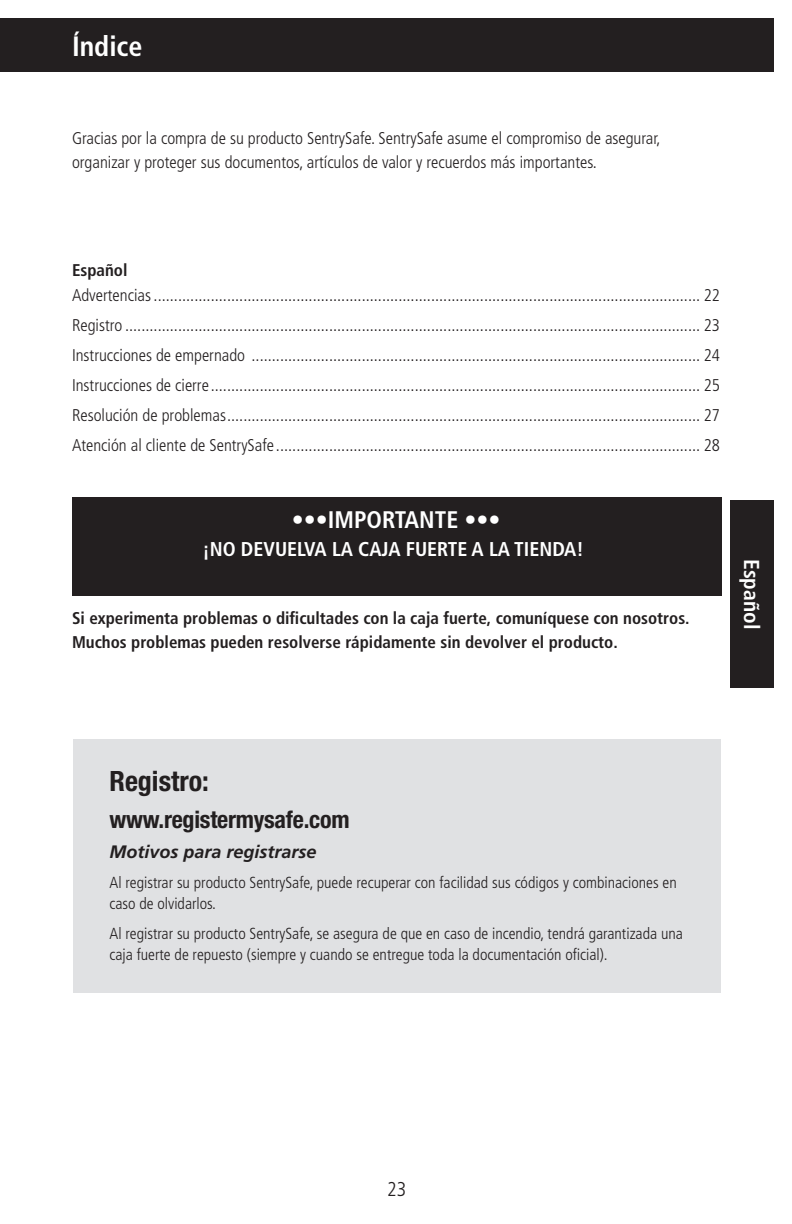
<style>
.page{position:relative;width:792px;height:1224px;background:#fff}
.page>*{position:absolute;margin:0;border:0;box-sizing:border-box;transform-origin:0 0}
.t1{font:700 condensed 28px "Helvetica Neue LT Std";color:#231f20}
.Headline_-_Top__14_1{font:700 condensed 28px "Frutiger";color:#fff}
.t2{font:700 condensed 24px "Helvetica Neue LT Std";letter-spacing:-.01em;color:#231f20}
.t3{font:700 condensed 24px "Frutiger";color:#fff}
.t4{font:700 condensed 21.6px "Frutiger";color:#fff}
.t5{font:700 condensed 20px "Frutiger";color:#fff}
.t6{font:300 condensed 20px "Frutiger LT Std";color:#231f20}
.t7{font:italic 700 18px "Frutiger";color:#231f20}
.TOC__10_12{font:300 condensed 17px "Frutiger LT Std";color:#231f20}
.Body__9_12{font:300 condensed 17px/24px "Frutiger LT Std";color:#231f20}
.Body__9_12-2{font:700 condensed 17px "Frutiger";color:#231f20}
.TOC__10_12-2{font:700 condensed 17px "Frutiger";color:#231f20}
.t8{font:300 condensed 16px/21px "Frutiger LT Std";color:#231f20}
</style>
<div class="page">
<div style="left:0;top:18px;width:774px;height:54px;background:#231f20"></div>
<div style="left:731px;top:500px;width:43px;height:188px;background:#231f20"></div>
<div style="left:72px;top:497px;width:649px;height:99px;background:#231f20"></div>
<div style="left:73px;top:739px;width:648px;height:253px;background:#e0e1e3"></div>
<p class="Headline_-_Top__14_1" style="left:72px;top:30px;width:72px">Índice</p>
<p class="Body__9_12" style="left:72px;top:126px;width:590px">Gracias por la compra de su producto SentrySafe. SentrySafe asume el compromiso de asegurar, organizar y proteger sus documentos, artículos de valor y recuerdos más importantes.</p>
<p class="TOC__10_12-2" style="left:72px;top:260px;width:57px">Español</p>
<p class="TOC__10_12" style="left:72px;top:286px;width:650px">Advertencias...................................................................................................................................... 22</p>
<p class="TOC__10_12" style="left:72px;top:316px;width:650px">Registro ............................................................................................................................................. 23</p>
<p class="TOC__10_12" style="left:72px;top:346px;width:650px">Instrucciones de empernado .............................................................................................................. 24</p>
<p class="TOC__10_12" style="left:72px;top:376px;width:650px">Instrucciones de cierre........................................................................................................................ 25</p>
<p class="TOC__10_12" style="left:72px;top:406px;width:650px">Resolución de problemas.................................................................................................................... 27</p>
<p class="TOC__10_12" style="left:72px;top:436px;width:650px">Atención al cliente de SentrySafe ........................................................................................................ 28</p>
<p class="t3" style="left:292px;top:506px;width:210px">•••IMPORTANTE •••</p>
<p class="t5" style="left:202px;top:537px;width:383px">¡NO DEVUELVA LA CAJA FUERTE A LA TIENDA!</p>
<p class="Body__9_12-2" style="left:72px;top:608px;width:619px">Si experimenta problemas o dificultades con la caja fuerte, comuníquese con nosotros.</p>
<p class="Body__9_12-2" style="left:72px;top:632px;width:547px">Muchos problemas pueden resolverse rápidamente sin devolver el producto.</p>
<p class="t4" style="left:765px;top:559px;width:72px;rotate:90deg">Español</p>
<p class="t1" style="left:109px;top:764px;width:101px">Registro:</p>
<p class="t2" style="left:109px;top:805px;width:242px">www.registermysafe.com</p>
<p class="t7" style="left:109px;top:842px;width:209px">Motivos para registrarse</p>
<p class="t8" style="left:109px;top:873px;width:569px">Al registrar su producto SentrySafe, puede recuperar con facilidad sus códigos y combinaciones en caso de olvidarlos.</p>
<p class="t8" style="left:109px;top:924px;width:575px">Al registrar su producto SentrySafe, se asegura de que en caso de incendio, tendrá garantizada una caja fuerte de repuesto (siempre y cuando se entregue toda la documentación oficial).</p>
<p class="t6" style="left:387px;top:1177px;width:21px">23</p>
</div>
